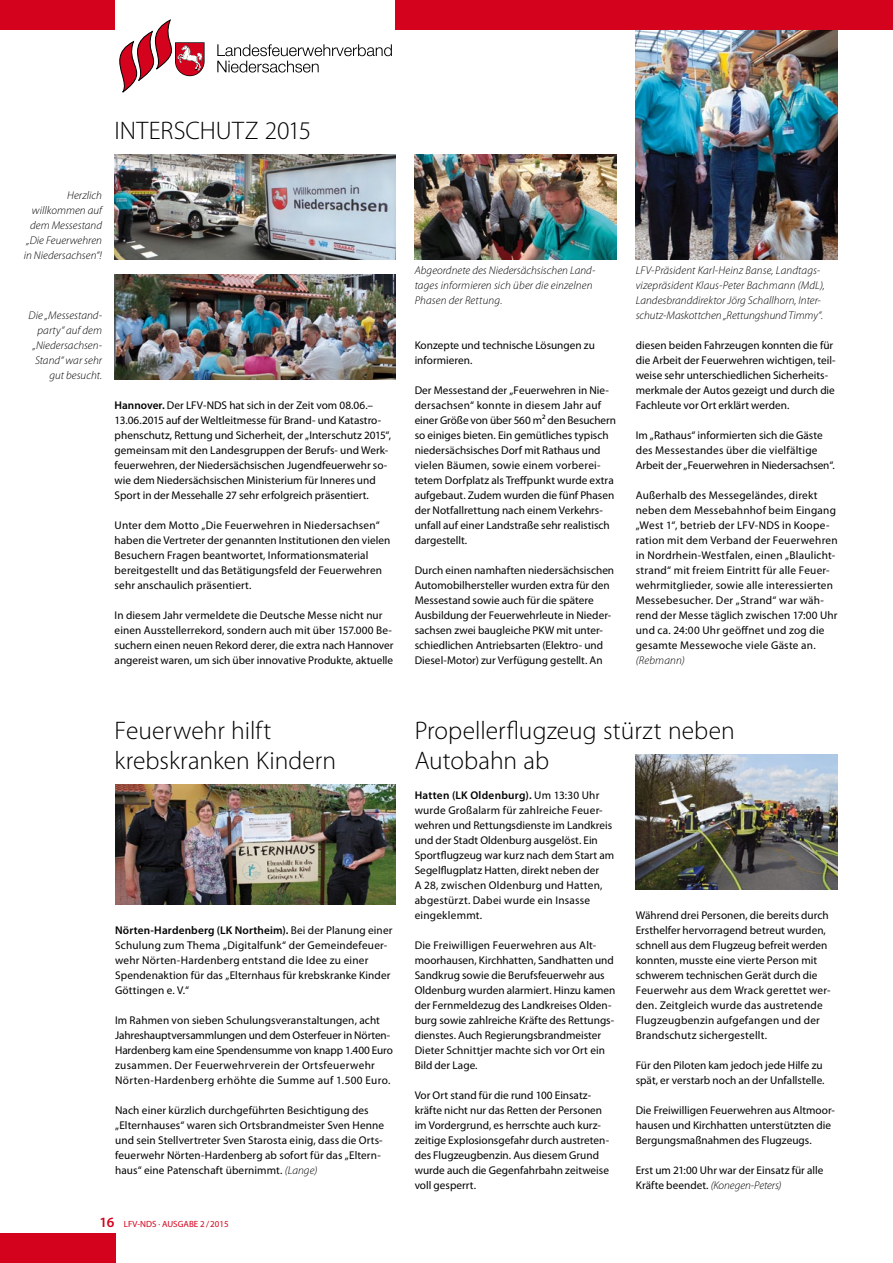
<style>
.page{position:relative;width:893px;height:1263px;background:#fff}
.page>*{position:absolute;margin:0;border:0;box-sizing:border-box;transform-origin:0 0}
.t1{font:300 25.5px/30px "Myriad Pro";color:#000}
.t2{font:11.25px/15px "Myriad Pro";letter-spacing:.005em;color:#000}
.t3{font:italic 300 11.25px/15px "Myriad Pro";letter-spacing:.005em;color:#000}
.t4{font:9px "Myriad Pro";color:#d4021d}
.s1{font-weight:600}
.s2{font-weight:300;font-style:italic}
.s3{font-weight:600;font-size:14.25px}
</style>
<div class="page">
<img style="left:115px;top:784px;width:281px;height:120px">
<img style="left:636px;top:754px;width:201px;height:135px">
<img style="left:415px;top:154px;width:201px;height:105px">
<img style="left:115px;top:274px;width:281px;height:105px">
<img style="left:115px;top:154px;width:281px;height:105px">
<img style="left:636px;top:30px;width:202px;height:229px">
<div style="left:396px;top:0;width:497px;height:30px;background:#d4021d"></div>
<div style="left:0;top:0;width:115px;height:30px;background:#d4021d"></div>
<div style="left:0;top:1233px;width:115px;height:30px;background:#d4021d"></div>
<svg style="left:217px;top:44px;width:175px;height:29px"></svg>
<svg style="left:119px;top:19px;width:86px;height:74px"></svg>
<h1 class="t1" style="left:115px;top:116px;width:198px">INTERSCHUTZ 2015</h1>
<p class="t3" style="left:24px;top:188px;width:80px;text-align:right">Herzlich willkommen auf dem Messestand „Die Feuerwehren in Niedersachsen“!</p>
<p class="t3" style="left:29px;top:308px;width:75px;text-align:right">Die „Messestand&shy;party“ auf dem „Niedersachsen-<br>Stand“ war sehr gut besucht.</p>
<p class="t2" style="left:115px;top:398px;width:278px"><span class="s1">Hannover.</span> Der LFV-NDS hat sich in der Zeit vom 08.06.– 13.06.2015 auf der Weltleitmesse für Brand- und Katastro&shy;phenschutz, Rettung und Sicherheit, der „Interschutz 2015“, gemeinsam mit den Landesgruppen der Berufs- und Werk&shy;feuerwehren, der Niedersächsischen Jugendfeuerwehr so&shy;wie dem Niedersächsischen Ministerium für Inneres und Sport in der Messehalle 27 sehr erfolgreich präsentiert.</p>
<p class="t2" style="left:115px;top:518px;width:277px">Unter dem Motto „Die Feuerwehren in Niedersachsen“ haben die Vertreter der genannten Institutionen den vielen Besuchern Fragen beantwortet, Informationsmaterial bereitgestellt und das Betätigungsfeld der Feuerwehren sehr anschaulich präsentiert.</p>
<p class="t2" style="left:115px;top:608px;width:280px">In diesem Jahr vermeldete die Deutsche Messe nicht nur einen Ausstellerrekord, sondern auch mit über 157.000 Be&shy;suchern einen neuen Rekord derer, die extra nach Hannover angereist waren, um sich über innovative Produkte, aktuelle</p>
<p class="t3" style="left:415px;top:263px;width:182px">Abgeordnete des Niedersächsischen Land&shy;tages informieren sich über die einzelnen<br>Phasen der Rettung.</p>
<p class="t2" style="left:415px;top:338px;width:182px">Konzepte und technische Lösungen zu informieren.</p>
<p class="t2" style="left:415px;top:383px;width:203px">Der Messestand der „Feuerwehren in Nie&shy;dersachsen“ konnte in diesem Jahr auf einer Größe von über 560 m² den Besuchern so einiges bieten. Ein gemütliches typisch niedersächsisches Dorf mit Rathaus und vielen Bäumen, sowie einem vorberei&shy;tetem Dorfplatz als Treffpunkt wurde extra aufgebaut. Zudem wurden die fünf Phasen der Notfallrettung nach einem Verkehrs&shy;unfall auf einer Landstraße sehr realistisch dargestellt.</p>
<p class="t2" style="left:415px;top:563px;width:201px">Durch einen namhaften niedersächsischen Automobilhersteller wurden extra für den Messestand sowie auch für die spätere Ausbildung der Feuerwehrleute in Nieder&shy;sachsen zwei baugleiche PKW mit unter&shy;schiedlichen Antriebsarten (Elektro- und Diesel-Motor) zur Verfügung gestellt. An</p>
<p class="t3" style="left:636px;top:263px;width:191px">LFV-Präsident Karl-Heinz Banse, Landtags&shy;vizepräsident Klaus-Peter Bachmann (MdL), Landesbranddirektor Jörg Schallhorn, Inter&shy;schutz-Maskottchen „Rettungshund Timmy“.</p>
<p class="t2" style="left:636px;top:338px;width:201px">diesen beiden Fahrzeugen konnten die für die Arbeit der Feuerwehren wichtigen, teil&shy;weise sehr unterschiedlichen Sicherheits&shy;merkmale der Autos gezeigt und durch die Fachleute vor Ort erklärt werden.</p>
<p class="t2" style="left:636px;top:427px;width:201px">Im „Rathaus“ informierten sich die Gäste des Messestandes über die vielfältige<br>Arbeit der „Feuerwehren in Niedersachsen“.</p>
<p class="t2" style="left:636px;top:487px;width:203px">Außerhalb des Messegeländes, direkt neben dem Messebahnhof beim Eingang „West 1“, betrieb der LFV-NDS in Koope&shy;ration mit dem Verband der Feuerwehren in Nordrhein-Westfalen, einen „Blaulicht&shy;strand“ mit freiem Eintritt für alle Feuer&shy;wehrmitglieder, sowie alle interessierten Messebesucher. Der „Strand“ war wäh&shy;rend der Messe täglich zwischen 17:00 Uhr und ca. 24:00 Uhr geöffnet und zog die gesamte Messewoche viele Gäste an.</p>
<p class="t3" style="left:636px;top:653px;width:50px">(Rebmann)</p>
<h1 class="t1" style="left:115px;top:716px;width:223px">Feuerwehr hilft krebskranken Kindern</h1>
<h1 class="t1" style="left:415px;top:716px;width:322px">Propellerflugzeug stürzt neben<br>Autobahn ab</h1>
<p class="t2" style="left:115px;top:922px;width:279px"><span class="s1">Nörten-Hardenberg (LK Northeim).</span> Bei der Planung einer Schulung zum Thema „Digitalfunk“ der Gemeindefeuer&shy;wehr Nörten-Hardenberg entstand die Idee zu einer Spendenaktion für das „Elternhaus für krebskranke Kinder Göttingen e. V.“</p>
<p class="t2" style="left:115px;top:1012px;width:279px">Im Rahmen von sieben Schulungsveranstaltungen, acht Jahreshauptversammlungen und dem Osterfeuer in Nörten-Hardenberg kam eine Spendensumme von knapp 1.400 Euro zusammen. Der Feuerwehrverein der Ortsfeuerwehr Nörten-Hardenberg erhöhte die Summe auf 1.500 Euro.</p>
<p class="t2" style="left:115px;top:1102px;width:271px">Nach einer kürzlich durchgeführten Besichtigung des „Elternhauses“ waren sich Ortsbrandmeister Sven Henne und sein Stellvertreter Sven Starosta einig, dass die Orts&shy;feuerwehr Nörten-Hardenberg ab sofort für das „Eltern&shy;haus“ eine Patenschaft übernimmt. <span class="s2">(Lange)</span></p>
<p class="t2" style="left:415px;top:787px;width:201px"><span class="s1">Hatten (LK Oldenburg).</span> Um 13:30 Uhr wurde Großalarm für zahlreiche Feuer&shy;wehren und Rettungsdienste im Landkreis und der Stadt Oldenburg ausgelöst. Ein Sportflugzeug war kurz nach dem Start am Segelflugplatz Hatten, direkt neben der<br>A 28, zwischen Oldenburg und Hatten, abgestürzt. Dabei wurde ein Insasse eingeklemmt.</p>
<p class="t2" style="left:415px;top:937px;width:202px">Die Freiwilligen Feuerwehren aus Alt&shy;moorhausen, Kirchhatten, Sandhatten und Sandkrug sowie die Berufsfeuerwehr aus Oldenburg wurden alarmiert. Hinzu kamen der Fernmeldezug des Landkreises Olden&shy;burg sowie zahlreiche Kräfte des Rettungs&shy;dienstes. Auch Regierungsbrandmeister Dieter Schnittjer machte sich vor Ort ein Bild der Lage.</p>
<p class="t2" style="left:415px;top:1087px;width:196px">Vor Ort stand für die rund 100 Einsatz&shy;kräfte nicht nur das Retten der Personen im Vordergrund, es herrschte auch kurz&shy;zeitige Explosionsgefahr durch austreten&shy;des Flugzeugbenzin. Aus diesem Grund wurde auch die Gegenfahrbahn zeitweise voll gesperrt.</p>
<p class="t2" style="left:636px;top:908px;width:196px">Während drei Personen, die bereits durch Ersthelfer hervorragend betreut wurden, schnell aus dem Flugzeug befreit werden konnten, musste eine vierte Person mit schwerem technischen Gerät durch die Feuerwehr aus dem Wrack gerettet wer&shy;den. Zeitgleich wurde das austretende Flugzeugbenzin aufgefangen und der Brandschutz sichergestellt.</p>
<p class="t2" style="left:636px;top:1058px;width:190px">Für den Piloten kam jedoch jede Hilfe zu spät, er verstarb noch an der Unfallstelle.</p>
<p class="t2" style="left:636px;top:1103px;width:201px">Die Freiwilligen Feuerwehren aus Altmoor&shy;hausen und Kirchhatten unterstützten die<br>Bergungsmaßnahmen des Flugzeugs.</p>
<p class="t2" style="left:636px;top:1163px;width:189px">Erst um 21:00 Uhr war der Einsatz für alle<br>Kräfte beendet. <span class="s2">(Konegen-Peters)</span></p>
<p class="t4" style="left:99px;top:1218px;width:131px"><span class="s3">16</span> LFV-NDS · AUSGABE 2/2015</p>
</div>
